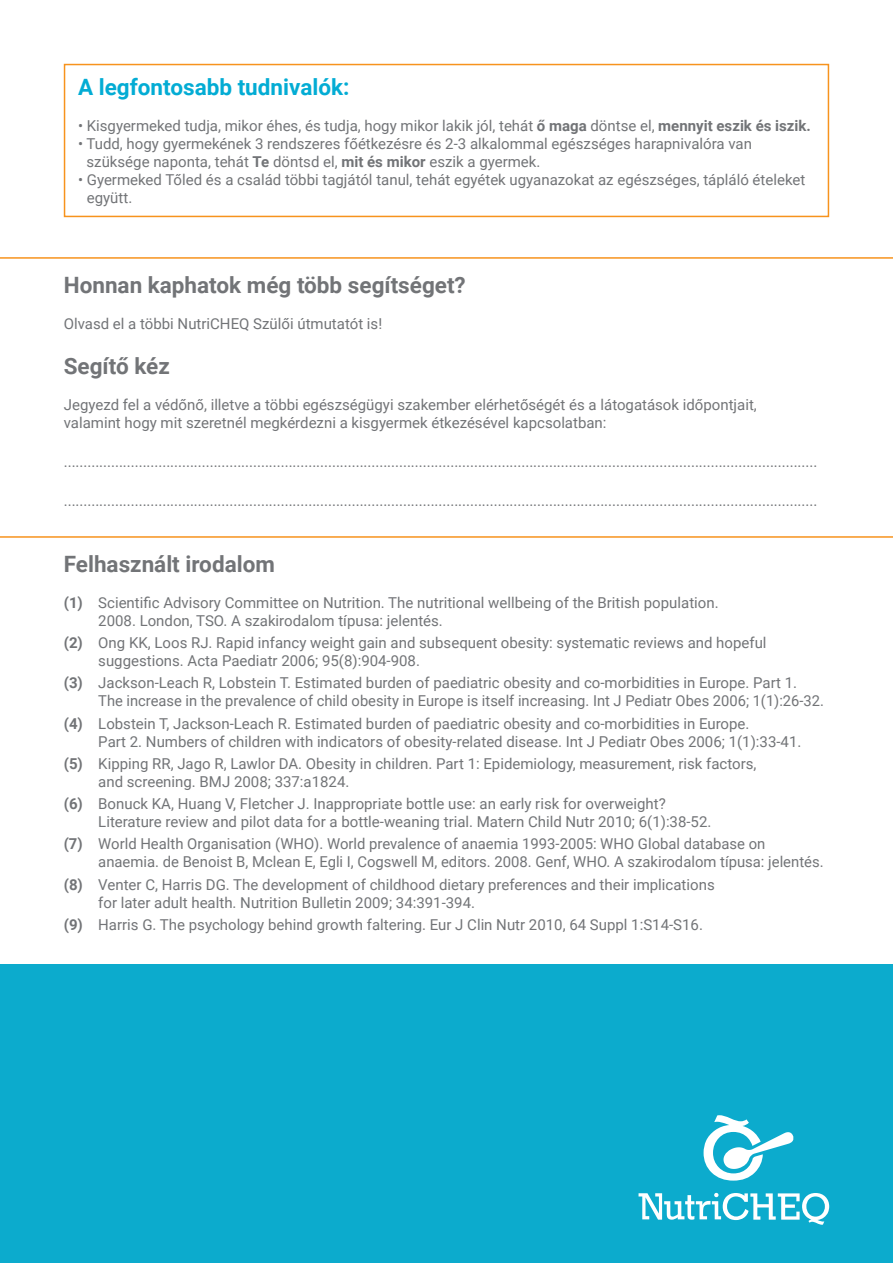
<style>
.page{position:relative;width:893px;height:1263px;background:#fff}
.page>*{position:absolute;margin:0;border:0;box-sizing:border-box;transform-origin:0 0}
.t1{font:700 22.5px "Roboto";color:#727477}
.t2{font:700 22.5px "Roboto";color:#03acd4}
.t3{font:15px/18px "Roboto";color:#727477}
.s1{font-weight:700}
</style>
<div class="page">
<div style="left:0;top:964px;width:893px;height:299px;background:#0cabcd"></div>
<svg style="left:638px;top:1115px;width:191px;height:110px"></svg>
<hr style="left:0;top:257px;width:893px;height:2px;background:#f7931d">
<hr style="left:0;top:536px;width:893px;height:2px;background:#f7931d">
<div style="left:64px;top:64px;width:765px;height:153px;border:2px solid #f7931d"></div>
<p class="t2" style="left:78px;top:71px;width:273px">A legfontosabb tudnivalók:</p>
<p class="t3" style="left:78px;top:116px;width:734px">• Kisgyermeked tudja, mikor éhes, és tudja, hogy mikor lakik jól, tehát <span class="s1">ő maga</span> döntse el, <span class="s1">mennyit eszik és iszik.</span></p>
<p class="t3" style="left:87px;top:134px;width:667px;text-indent:-8px">• Tudd, hogy gyermekének 3 rendszeres főétkezésre és 2-3 alkalommal egészséges harapnivalóra van szüksége naponta, tehát <span class="s1">Te</span> döntsd el, <span class="s1">mit és mikor</span> eszik a gyermek.</p>
<p class="t3" style="left:87px;top:170px;width:720px;text-indent:-9px">• Gyermeked Tőled és a család többi tagjától tanul, tehát egyétek ugyanazokat az egészséges, tápláló ételeket együtt.</p>
<p class="t1" style="left:64px;top:269px;width:404px">Honnan kaphatok még több segítséget?</p>
<p class="t3" style="left:64px;top:314px;width:320px">Olvasd el a többi NutriCHEQ Szülői útmutatót is!</p>
<p class="t1" style="left:64px;top:350px;width:108px">Segítő kéz</p>
<p class="t3" style="left:64px;top:395px;width:695px">Jegyezd fel a védőnő, illetve a többi egészségügyi szakember elérhetőségét és a látogatások időpontjait, valamint hogy mit szeretnél megkérdezni a kisgyermek étkezésével kapcsolatban:</p>
<p class="t3" style="left:64px;top:452px;width:755px">...............................................................................................................................................................................................</p>
<p class="t3" style="left:64px;top:491px;width:755px">...............................................................................................................................................................................................</p>
<p class="t1" style="left:64px;top:548px;width:213px">Felhasznált irodalom</p>
<p class="t3" style="left:98px;top:593px;width:622px;text-indent:-34px"><span class="s1">(1)</span> Scientific Advisory Committee on Nutrition. The nutritional wellbeing of the British population.<br>2008. London, TSO. A szakirodalom típusa: jelentés.</p>
<p class="t3" style="left:98px;top:633px;width:670px;text-indent:-34px"><span class="s1">(2)</span> Ong KK, Loos RJ. Rapid infancy weight gain and subsequent obesity: systematic reviews and hopeful suggestions. Acta Paediatr 2006; 95(8):904-908.</p>
<p class="t3" style="left:98px;top:673px;width:727px;text-indent:-34px"><span class="s1">(3)</span> Jackson-Leach R, Lobstein T. Estimated burden of paediatric obesity and co-morbidities in Europe. Part 1.<br>The increase in the prevalence of child obesity in Europe is itself increasing. Int J Pediatr Obes 2006; 1(1):26-32.</p>
<p class="t3" style="left:98px;top:714px;width:705px;text-indent:-34px"><span class="s1">(4)</span> Lobstein T, Jackson-Leach R. Estimated burden of paediatric obesity and co-morbidities in Europe.<br>Part 2. Numbers of children with indicators of obesity-related disease. Int J Pediatr Obes 2006; 1(1):33-41.</p>
<p class="t3" style="left:98px;top:754px;width:660px;text-indent:-34px"><span class="s1">(5)</span> Kipping RR, Jago R, Lawlor DA. Obesity in children. Part 1: Epidemiology, measurement, risk factors, and screening. BMJ 2008; 337:a1824.</p>
<p class="t3" style="left:98px;top:794px;width:615px;text-indent:-34px"><span class="s1">(6)</span> Bonuck KA, Huang V, Fletcher J. Inappropriate bottle use: an early risk for overweight?<br>Literature review and pilot data for a bottle-weaning trial. Matern Child Nutr 2010; 6(1):38-52.</p>
<p class="t3" style="left:98px;top:834px;width:727px;text-indent:-34px"><span class="s1">(7)</span> World Health Organisation (WHO). World prevalence of anaemia 1993-2005: WHO Global database on anaemia. de Benoist B, Mclean E, Egli I, Cogswell M, editors. 2008. Genf, WHO. A szakirodalom típusa: jelentés.</p>
<p class="t3" style="left:98px;top:875px;width:618px;text-indent:-34px"><span class="s1">(8)</span> Venter C, Harris DG. The development of childhood dietary preferences and their implications for later adult health. Nutrition Bulletin 2009; 34:391-394.</p>
<p class="t3" style="left:64px;top:915px;width:641px"><span class="s1">(9)</span> Harris G. The psychology behind growth faltering. Eur J Clin Nutr 2010, 64 Suppl 1:S14-S16.</p>
</div>
